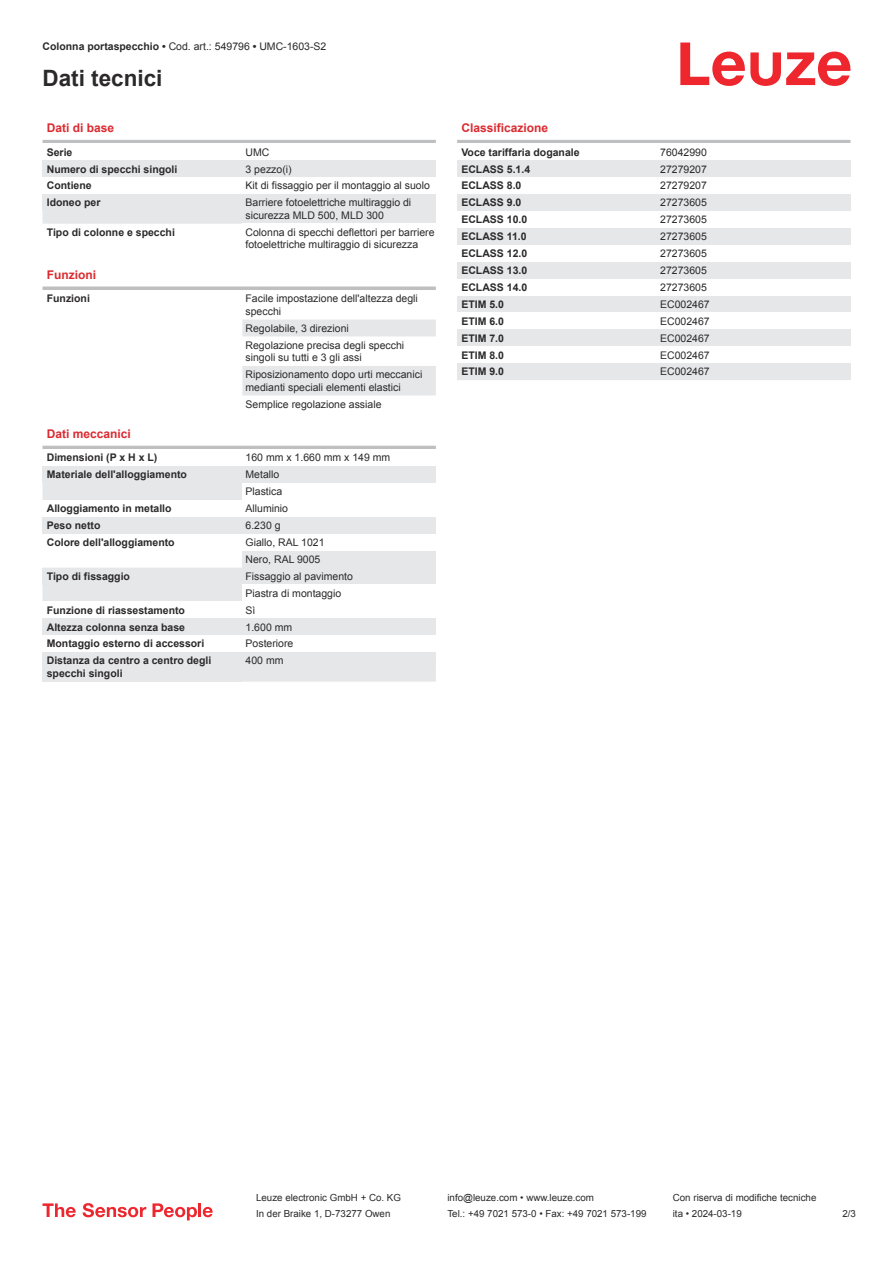
<style>
.page{position:relative;width:893px;height:1263px;background:#fff}
.page>*{position:absolute;margin:0;border:0;box-sizing:border-box;transform-origin:0 0}
.t1{font:700 22.5px "Arial";color:#2b292a}
.t2{font:700 12px "Arial";color:#db2a30}
.t3{font:10.5px/17px "Arial";color:#2b292a}
.t4{font:700 10.5px/12.6px "Arial";color:#2b292a}
.t5{font:9.75px "Arial";color:#2b292a}
.s1{font-weight:700}
</style>
<div class="page">
<svg style="left:680px;top:43px;width:170px;height:43px"></svg>
<svg style="left:43px;top:211px;width:393px;height:471px"></svg>
<hr style="left:43px;top:140px;width:393px;height:3px;background:#bdbfc1">
<div style="left:43px;top:160px;width:199px;height:17px;background:#e6e7e9"></div>
<div style="left:242px;top:160px;width:194px;height:17px;background:#e6e7e9"></div>
<div style="left:43px;top:194px;width:199px;height:17px;background:#e6e7e9"></div>
<div style="left:242px;top:194px;width:194px;height:30px;background:#e6e7e9"></div>
<div style="left:43px;top:224px;width:199px;height:17px;background:#fff"></div>
<div style="left:242px;top:224px;width:194px;height:29px;background:#fff"></div>
<div style="left:43px;top:270px;width:393px;height:18px;background:#fff"></div>
<svg style="left:43px;top:286px;width:393px;height:4px;background:#c5c6c8"></svg>
<div style="left:43px;top:290px;width:199px;height:17px;background:#fff"></div>
<svg style="left:242px;top:290px;width:194px;height:122px"></svg>
<div style="left:43px;top:429px;width:393px;height:18px;background:#fff"></div>
<hr style="left:43px;top:446px;width:393px;height:3px;background:#bdbfc1">
<div style="left:43px;top:449px;width:199px;height:17px;background:#fff"></div>
<div style="left:242px;top:449px;width:194px;height:17px;background:#fff"></div>
<div style="left:43px;top:466px;width:199px;height:17px;background:#e6e7e9"></div>
<div style="left:242px;top:466px;width:194px;height:17px;background:#e6e7e9"></div>
<div style="left:242px;top:483px;width:194px;height:17px;background:#fff"></div>
<div style="left:43px;top:500px;width:199px;height:17px;background:#fff"></div>
<div style="left:242px;top:500px;width:194px;height:17px;background:#fff"></div>
<div style="left:43px;top:517px;width:199px;height:17px;background:#e6e7e9"></div>
<div style="left:242px;top:517px;width:194px;height:17px;background:#e6e7e9"></div>
<div style="left:43px;top:534px;width:199px;height:17px;background:#fff"></div>
<div style="left:242px;top:534px;width:194px;height:17px;background:#fff"></div>
<div style="left:242px;top:551px;width:194px;height:17px;background:#e6e7e9"></div>
<div style="left:43px;top:568px;width:199px;height:16px;background:#e6e7e9"></div>
<div style="left:242px;top:568px;width:194px;height:16px;background:#e6e7e9"></div>
<div style="left:242px;top:584px;width:194px;height:17px;background:#fff"></div>
<div style="left:43px;top:601px;width:199px;height:17px;background:#fff"></div>
<div style="left:242px;top:601px;width:194px;height:17px;background:#fff"></div>
<div style="left:43px;top:618px;width:199px;height:17px;background:#e6e7e9"></div>
<div style="left:242px;top:618px;width:194px;height:17px;background:#e6e7e9"></div>
<div style="left:43px;top:635px;width:199px;height:17px;background:#fff"></div>
<div style="left:242px;top:635px;width:194px;height:17px;background:#fff"></div>
<div style="left:43px;top:652px;width:199px;height:30px;background:#e6e7e9"></div>
<div style="left:242px;top:652px;width:194px;height:17px;background:#e6e7e9"></div>
<hr style="left:457px;top:140px;width:393px;height:3px;background:#bdbfc1">
<div style="left:457px;top:160px;width:200px;height:17px;background:#e6e7e9"></div>
<div style="left:657px;top:160px;width:193px;height:17px;background:#e6e7e9"></div>
<div style="left:457px;top:194px;width:200px;height:17px;background:#e6e7e9"></div>
<div style="left:657px;top:194px;width:193px;height:17px;background:#e6e7e9"></div>
<div style="left:457px;top:228px;width:200px;height:17px;background:#e6e7e9"></div>
<div style="left:657px;top:228px;width:193px;height:17px;background:#e6e7e9"></div>
<div style="left:457px;top:262px;width:200px;height:17px;background:#e6e7e9"></div>
<div style="left:657px;top:262px;width:193px;height:17px;background:#e6e7e9"></div>
<div style="left:457px;top:296px;width:200px;height:16px;background:#e6e7e9"></div>
<div style="left:657px;top:296px;width:193px;height:16px;background:#e6e7e9"></div>
<div style="left:457px;top:329px;width:200px;height:17px;background:#e6e7e9"></div>
<div style="left:657px;top:329px;width:193px;height:17px;background:#e6e7e9"></div>
<div style="left:457px;top:363px;width:200px;height:17px;background:#e6e7e9"></div>
<div style="left:657px;top:363px;width:193px;height:17px;background:#e6e7e9"></div>
<svg style="left:43px;top:1203px;width:33px;height:14px"></svg>
<svg style="left:83px;top:1203px;width:63px;height:14px"></svg>
<svg style="left:153px;top:1203px;width:44px;height:17px"></svg>
<hr style="left:198px;top:1203px;width:3px;height:14px;background:#ed272d">
<svg style="left:203px;top:1207px;width:10px;height:10px"></svg>
<p class="t3" style="left:43px;top:39px;width:285px"><span class="s1">Colonna portaspecchio •</span> Cod. art.: 549796 <span class="s1">•</span> UMC-1603-S2</p>
<h1 class="t1" style="left:43px;top:70px;width:122px">Dati tecnici</h1>
<p class="t2" style="left:47px;top:123px;width:69px">Dati di base</p>
<p class="t4" style="left:47px;top:147px;width:27px">Serie</p>
<p class="t3" style="left:246px;top:144px;width:25px">UMC</p>
<p class="t4" style="left:47px;top:164px;width:132px">Numero di specchi singoli</p>
<p class="t3" style="left:246px;top:161px;width:48px">3 pezzo(i)</p>
<p class="t4" style="left:47px;top:180px;width:46px">Contiene</p>
<p class="t3" style="left:246px;top:178px;width:186px">Kit di fissaggio per il montaggio al suolo</p>
<p class="t4" style="left:47px;top:197px;width:55px">Idoneo per</p>
<p class="t3" style="left:246px;top:197px;width:167px;line-height:12.6px">Barriere fotoelettriche multiraggio di sicurezza MLD 500, MLD 300</p>
<p class="t4" style="left:47px;top:227px;width:130px">Tipo di colonne e specchi</p>
<p class="t3" style="left:246px;top:227px;width:191px;line-height:12.6px">Colonna di specchi deflettori per barriere fotoelettriche multiraggio di sicurezza</p>
<p class="t2" style="left:47px;top:270px;width:51px">Funzioni</p>
<p class="t4" style="left:47px;top:293px;width:45px">Funzioni</p>
<p class="t3" style="left:246px;top:293px;width:174px;line-height:12.6px">Facile impostazione dell'altezza degli specchi</p>
<p class="t3" style="left:246px;top:321px;width:160px">Regolabile, 3 direzioni<br>Regolazione precisa degli specchi</p>
<p class="t3" style="left:246px;top:350px;width:178px">singoli su tutti e 3 gli assi<br>Riposizionamento dopo urti meccanici</p>
<p class="t3" style="left:246px;top:380px;width:157px">medianti speciali elementi elastici<br>Semplice regolazione assiale</p>
<p class="t2" style="left:47px;top:429px;width:86px">Dati meccanici</p>
<p class="t4" style="left:47px;top:452px;width:112px">Dimensioni (P x H x L)</p>
<p class="t3" style="left:246px;top:450px;width:146px">160 mm x 1.660 mm x 149 mm</p>
<p class="t4" style="left:47px;top:469px;width:142px">Materiale dell'alloggiamento</p>
<p class="t3" style="left:246px;top:467px;width:38px">Metallo<br>Plastica</p>
<p class="t4" style="left:47px;top:503px;width:126px">Alloggiamento in metallo</p>
<p class="t3" style="left:246px;top:501px;width:44px">Alluminio</p>
<p class="t4" style="left:47px;top:520px;width:55px">Peso netto</p>
<p class="t3" style="left:246px;top:518px;width:37px">6.230 g</p>
<p class="t4" style="left:47px;top:537px;width:129px">Colore dell'alloggiamento</p>
<p class="t3" style="left:246px;top:535px;width:80px">Giallo, RAL 1021<br>Nero, RAL 9005</p>
<p class="t4" style="left:47px;top:571px;width:85px">Tipo di fissaggio</p>
<p class="t3" style="left:246px;top:569px;width:109px">Fissaggio al pavimento<br>Piastra di montaggio</p>
<p class="t4" style="left:47px;top:605px;width:140px">Funzione di riassestamento</p>
<p class="t3" style="left:246px;top:602px;width:11px">Sì</p>
<p class="t4" style="left:47px;top:621px;width:140px">Altezza colonna senza base</p>
<p class="t3" style="left:246px;top:619px;width:48px">1.600 mm</p>
<p class="t4" style="left:47px;top:638px;width:159px">Montaggio esterno di accessori</p>
<p class="t3" style="left:246px;top:636px;width:49px">Posteriore</p>
<p class="t4" style="left:47px;top:655px;width:166px">Distanza da centro a centro degli specchi singoli</p>
<p class="t3" style="left:246px;top:653px;width:39px">400 mm</p>
<p class="t2" style="left:461px;top:123px;width:88px">Classificazione</p>
<p class="t4" style="left:461px;top:147px;width:120px">Voce tariffaria doganale</p>
<p class="t3" style="left:660px;top:144px;width:48px">76042990</p>
<p class="t4" style="left:461px;top:164px;width:70px">ECLASS 5.1.4</p>
<p class="t3" style="left:660px;top:161px;width:48px">27279207</p>
<p class="t4" style="left:461px;top:180px;width:62px">ECLASS 8.0</p>
<p class="t3" style="left:660px;top:178px;width:48px">27279207</p>
<p class="t4" style="left:461px;top:197px;width:62px">ECLASS 9.0</p>
<p class="t3" style="left:660px;top:195px;width:48px">27273605</p>
<p class="t4" style="left:461px;top:214px;width:67px">ECLASS 10.0</p>
<p class="t3" style="left:660px;top:212px;width:48px">27273605</p>
<p class="t4" style="left:461px;top:231px;width:67px">ECLASS 11.0</p>
<p class="t3" style="left:660px;top:229px;width:48px">27273605</p>
<p class="t4" style="left:461px;top:248px;width:67px">ECLASS 12.0</p>
<p class="t3" style="left:660px;top:246px;width:48px">27273605</p>
<p class="t4" style="left:461px;top:265px;width:67px">ECLASS 13.0</p>
<p class="t3" style="left:660px;top:263px;width:48px">27273605</p>
<p class="t4" style="left:461px;top:282px;width:67px">ECLASS 14.0</p>
<p class="t3" style="left:660px;top:280px;width:48px">27273605</p>
<p class="t4" style="left:461px;top:299px;width:44px">ETIM 5.0</p>
<p class="t3" style="left:660px;top:297px;width:51px">EC002467</p>
<p class="t4" style="left:461px;top:316px;width:44px">ETIM 6.0</p>
<p class="t3" style="left:660px;top:313px;width:51px">EC002467</p>
<p class="t4" style="left:461px;top:333px;width:44px">ETIM 7.0</p>
<p class="t3" style="left:660px;top:330px;width:51px">EC002467</p>
<p class="t4" style="left:461px;top:349px;width:44px">ETIM 8.0</p>
<p class="t3" style="left:660px;top:347px;width:51px">EC002467</p>
<p class="t4" style="left:461px;top:366px;width:44px">ETIM 9.0</p>
<p class="t3" style="left:660px;top:364px;width:51px">EC002467</p>
<p class="t5" style="left:256px;top:1194px;width:146px">Leuze electronic GmbH + Co. KG</p>
<p class="t5" style="left:447px;top:1194px;width:148px">info@leuze.com • www.leuze.com</p>
<p class="t5" style="left:673px;top:1194px;width:145px">Con riserva di modifiche tecniche</p>
<p class="t5" style="left:256px;top:1210px;width:136px">In der Braike 1, D-73277 Owen</p>
<p class="t5" style="left:447px;top:1210px;width:201px">Tel.: +49 7021 573-0 • Fax: +49 7021 573-199</p>
<p class="t5" style="left:673px;top:1210px;width:70px">ita • 2024-03-19</p>
<p class="t5" style="left:842px;top:1210px;width:15px">2 /3</p>
</div>
